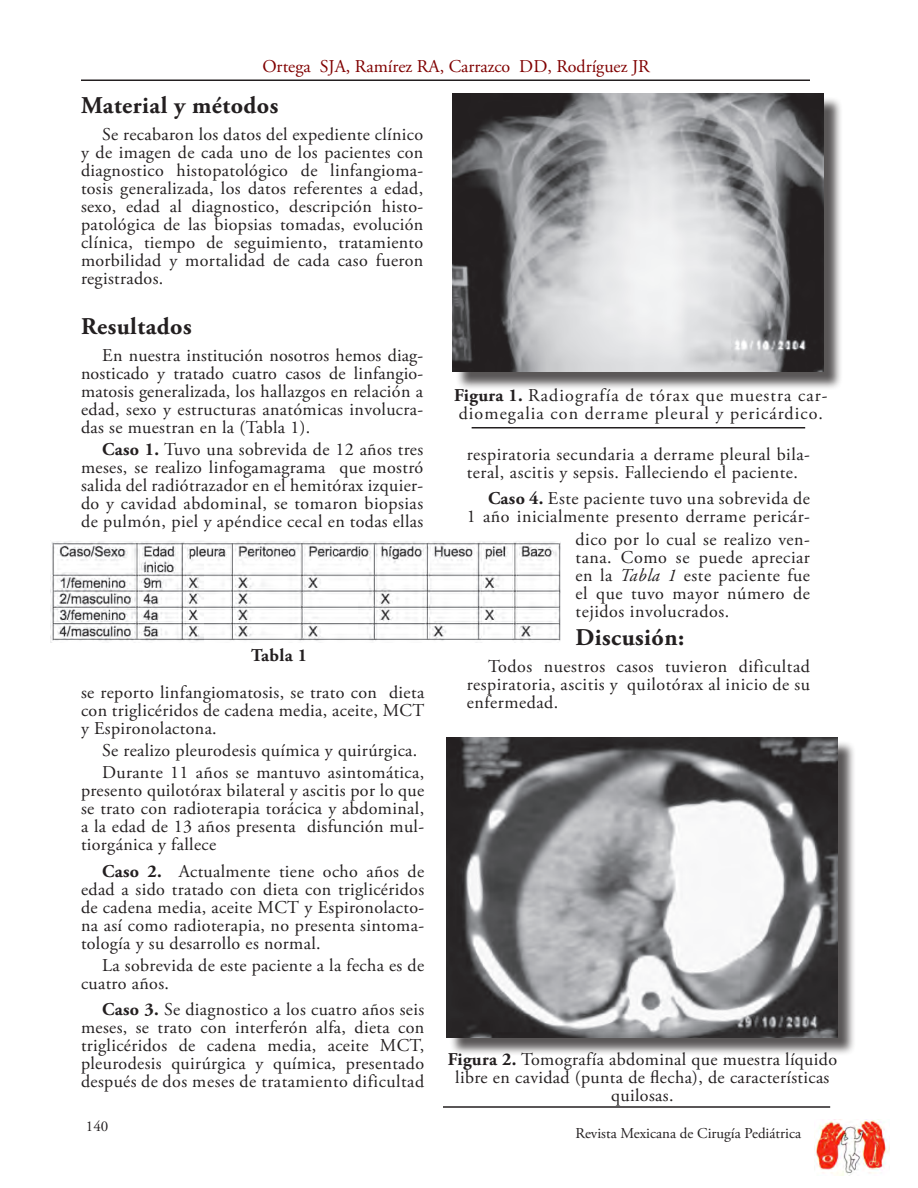
<style>
.page{position:relative;width:918px;height:1188px;background:#fff}
.page>*{position:absolute;margin:0;border:0;box-sizing:border-box;transform-origin:0 0}
.t1{font:700 24px "Adobe Garamond Pro";letter-spacing:.02em;color:#231f20}
.t2{font:18px/18px "Adobe Garamond Pro";letter-spacing:.02em;color:#231f20;text-align:justify}
.t3{font:18px/18px "Adobe Garamond Pro";letter-spacing:.06em;color:#231f20}
.t4{font:18px "Adobe Garamond Pro";color:#800000}
.t5{font:700 18px "Adobe Garamond Pro";letter-spacing:.02em;color:#231f20}
.t6{font:15px "Adobe Garamond Pro";color:#231f20}
.s1{font-weight:700}
.s2{font-style:italic}
</style>
<div class="page">
<img style="left:815px;top:1120px;width:75px;height:55px">
<img style="left:51px;top:541px;width:509px;height:102px">
<hr style="left:81px;top:80px;width:729px;height:1px;background:#231f20">
<div style="left:455px;top:96px;width:387px;height:295px;background:#231f20;opacity:.75"></div>
<img style="left:453px;top:94px;width:371px;height:278px">
<div style="left:449px;top:740px;width:407px;height:316px;background:#231f20;opacity:.75"></div>
<img style="left:446px;top:738px;width:392px;height:299px">
<hr style="left:472px;top:427px;width:333px;height:1px;background:#231f20">
<hr style="left:443px;top:1106px;width:387px;height:2px;background:#231f20">
<p class="t4" style="left:262px;top:56px;width:389px">Ortega SJA, Ramírez RA, Carrazco DD, Rodríguez JR</p>
<p class="t1" style="left:81px;top:91px;width:199px">Material y métodos</p>
<p class="t2" style="left:81px;top:126px;width:344px;text-indent:21px">Se recabaron los datos del expediente clínico y de imagen de cada uno de los pacientes con diagnostico histopatológico de linfangioma&shy;tosis generalizada, los datos referentes a edad, sexo, edad al diagnostico, descripción histo&shy;patológica de las biopsias tomadas, evolución clínica, tiempo de seguimiento, tratamiento morbilidad y mortalidad de cada caso fueron registrados.</p>
<p class="t1" style="left:81px;top:313px;width:112px">Resultados</p>
<p class="t2" style="left:81px;top:347px;width:344px;text-indent:21px">En nuestra institución nosotros hemos diag&shy;nosticado y tratado cuatro casos de linfangio&shy;matosis generalizada, los hallazgos en relación a edad, sexo y estructuras anatómicas involucra&shy;das se muestran en la (Tabla 1).</p>
<p class="t2" style="left:81px;top:441px;width:344px;text-indent:21px"><span class="s1">Caso 1.</span> Tuvo una sobrevida de 12 años tres meses, se realizo linfogamagrama que mostró salida del radiótrazador en el hemitórax izquier&shy;do y cavidad abdominal, se tomaron biopsias de pulmón, piel y apéndice cecal en todas ellas</p>
<p class="t2" style="left:467px;top:445px;width:345px">respiratoria secundaria a derrame pleural bila&shy;teral, ascitis y sepsis. Falleciendo el paciente.</p>
<p class="t3" style="left:454px;top:387px;width:375px"><span class="s1">Figura 1.</span> Radiografía de tórax que muestra car&shy;diomegalia con derrame pleural y pericárdico.</p>
<p class="t2" style="left:467px;top:490px;width:345px;text-align:right"><span class="s1">Caso 4.</span> Este paciente tuvo una sobrevida de<br>1 año inicialmente presento derrame pericár-</p>
<p class="t2" style="left:576px;top:530px;width:236px">dico por lo cual se realizo ven&shy;tana. Como se puede apreciar en la <span class="s2">Tabla 1</span> este paciente fue el que tuvo mayor número de tejidos involucrados.</p>
<p class="t1" style="left:576px;top:623px;width:110px">Discusión:</p>
<p class="t5" style="left:251px;top:645px;width:57px">Tabla 1</p>
<p class="t2" style="left:81px;top:684px;width:345px">se reporto linfangiomatosis, se trato con dieta con triglicéridos de cadena media, aceite, MCT y Espironolactona.</p>
<p class="t2" style="left:102px;top:742px;width:317px">Se realizo pleurodesis química y quirúrgica.</p>
<p class="t2" style="left:81px;top:764px;width:345px;text-indent:21px">Durante 11 años se mantuvo asintomática, presento quilotórax bilateral y ascitis por lo que se trato con radioterapia torácica y abdominal, a la edad de 13 años presenta disfunción mul&shy;tiorgánica y fallece</p>
<p class="t2" style="left:81px;top:863px;width:345px;text-indent:21px"><span class="s1">Caso 2.</span> Actualmente tiene ocho años de edad a sido tratado con dieta con triglicéridos de cadena media, aceite MCT y Espironolacto&shy;na así como radioterapia, no presenta sintoma&shy;tología y su desarrollo es normal.</p>
<p class="t2" style="left:81px;top:957px;width:345px;text-indent:21px">La sobrevida de este paciente a la fecha es de cuatro años.</p>
<p class="t2" style="left:81px;top:1001px;width:345px;text-indent:21px"><span class="s1">Caso 3.</span> Se diagnostico a los cuatro años seis meses, se trato con interferón alfa, dieta con triglicéridos de cadena media, aceite MCT, pleurodesis quirúrgica y química, presentado después de dos meses de tratamiento dificultad</p>
<p class="t6" style="left:86px;top:1117px;width:24px">140</p>
<p class="t2" style="left:467px;top:658px;width:345px;text-indent:21px">Todos nuestros casos tuvieron dificultad respiratoria, ascitis y quilotórax al inicio de su enfermedad.</p>
<p class="t2" style="left:448px;top:1051px;width:391px;text-align:center"><span class="s1">Figura 2.</span> Tomografía abdominal que muestra líquido libre en cavidad (punta de flecha), de características quilosas.</p>
<p class="t6" style="left:576px;top:1124px;width:227px">Revista Mexicana de Cirugía Pediátrica</p>
</div>
